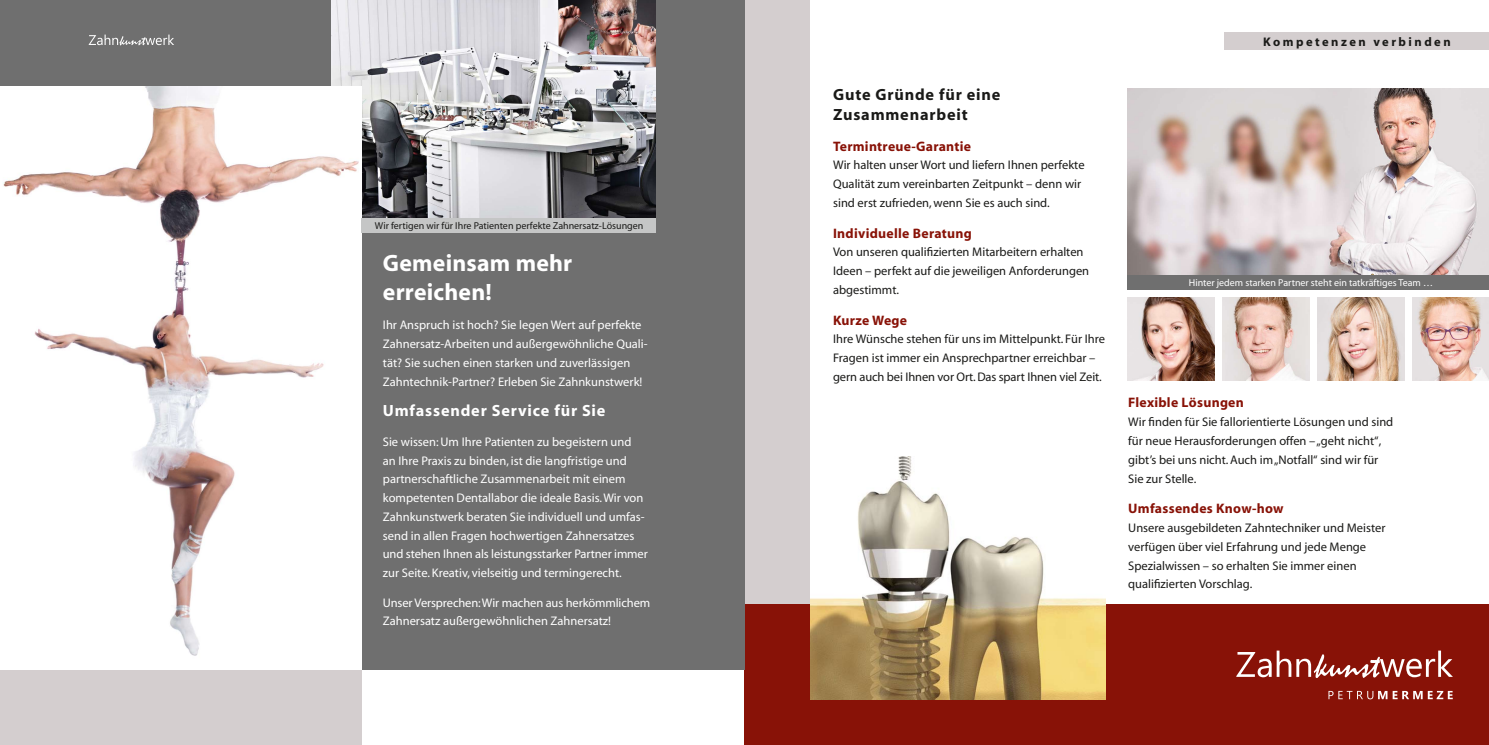
<style>
.page{position:relative;width:1489px;height:745px;background:#fff}
.page>*{position:absolute;margin:0;border:0;box-sizing:border-box;transform-origin:0 0}
.t1{font:700 23.75px/28.5px "Myriad";letter-spacing:.01em;color:#fff}
.t2{font:700 16.25px/20px "Myriad";letter-spacing:.05em;color:#1a1a18}
.t3{font:700 16.25px "Myriad";letter-spacing:.05em;color:#fff}
.t4{font:700 13.75px "Myriad";letter-spacing:.02em;color:#881207}
.t5{font:12.5px/18.8px "Myriad";color:#1a1a18}
.t6{font:12.5px/18.8px "Myriad";color:#fff}
.t7{font:700 12.5px "Myriad";letter-spacing:.2em;color:#1a1a18}
.t8{font:10px "Myriad";color:#1a1a18}
.t9{font:10px "Myriad";color:#fff}
</style>
<div class="page">
<div style="left:462px;top:0;width:347px;height:609px;background:#d4cecf"></div>
<div style="left:744px;top:604px;width:744px;height:140px;background:#881207"></div>
<div style="left:0;top:0;width:744px;height:669px;background:#6f6f6f"></div>
<div style="left:0;top:484px;width:361px;height:260px;background:#d4cecf"></div>
<svg style="left:1236px;top:650px;width:216px;height:27px"></svg>
<svg style="left:1328px;top:690px;width:124px;height:9px"></svg>
<img style="left:331px;top:0;width:325px;height:218px">
<img style="left:0;top:87px;width:361px;height:582px">
<svg style="left:89px;top:35px;width:85px;height:10px"></svg>
<img style="left:1127px;top:89px;width:361px;height:186px">
<img style="left:810px;top:456px;width:295px;height:243px">
<div style="left:361px;top:218px;width:295px;height:14px;background:#c5c6c6"></div>
<div style="left:1224px;top:32px;width:264px;height:18px;background:#d4cecf"></div>
<img style="left:1127px;top:297px;width:87px;height:83px">
<div style="left:1127px;top:275px;width:361px;height:15px;background:#6f6f6f"></div>
<img style="left:1222px;top:297px;width:87px;height:83px">
<img style="left:1317px;top:297px;width:87px;height:83px">
<img style="left:1412px;top:297px;width:76px;height:83px">
<p class="t8" style="left:375px;top:220px;width:270px">Wir fertigen wir für Ihre Patienten perfekte Zahnersatz-Lösungen</p>
<h1 class="t1" style="left:383px;top:250px;width:191px">Gemeinsam mehr erreichen!</h1>
<p class="t6" style="left:383px;top:316px;width:266px">Ihr Anspruch ist hoch? Sie legen Wert auf perfekte Zahnersatz-Arbeiten und außergewöhnliche Quali&shy;tät? Sie suchen einen starken und zuverlässigen Zahntechnik-Partner? Erleben Sie Zahnkunstwerk!</p>
<h2 class="t3" style="left:383px;top:402px;width:224px">Umfassender Service für Sie</h2>
<p class="t6" style="left:383px;top:432px;width:266px">Sie wissen: Um Ihre Patienten zu begeistern und<br>an Ihre Praxis zu binden, ist die langfristige und partnerschaftliche Zusammenarbeit mit einem kompetenten Dentallabor die ideale Basis. Wir von Zahnkunstwerk beraten Sie individuell und umfas&shy;send in allen Fragen hochwertigen Zahnersatzes und stehen Ihnen als leistungsstarker Partner immer zur Seite. Kreativ, vielseitig und termingerecht.</p>
<p class="t6" style="left:383px;top:593px;width:269px">Unser Versprechen: Wir machen aus herkömmlichem<br>Zahnersatz außergewöhnlichen Zahnersatz!</p>
<h2 class="t2" style="left:833px;top:85px;width:169px">Gute Gründe für eine<br>Zusammenarbeit</h2>
<p class="t4" style="left:833px;top:139px;width:139px">Termintreue-Garantie</p>
<p class="t5" style="left:833px;top:156px;width:253px">Wir halten unser Wort und liefern Ihnen perfekte<br>Qualität zum vereinbarten Zeitpunkt – denn wir sind erst zufrieden, wenn Sie es auch sind.</p>
<p class="t4" style="left:833px;top:226px;width:140px">Individuelle Beratung</p>
<p class="t5" style="left:833px;top:243px;width:257px">Von unseren qualifizierten Mitarbeitern erhalten<br>Ideen – perfekt auf die jeweiligen Anforderungen abgestimmt.</p>
<p class="t4" style="left:833px;top:313px;width:76px">Kurze Wege</p>
<p class="t5" style="left:833px;top:330px;width:273px">Ihre Wünsche stehen für uns im Mittelpunkt. Für Ihre<br>Fragen ist immer ein Ansprechpartner erreichbar – gern auch bei Ihnen vor Ort. Das spart Ihnen viel Zeit.</p>
<p class="t7" style="left:1262px;top:35px;width:189px">Kompetenzen verbinden</p>
<p class="t9" style="left:1188px;top:278px;width:246px">Hinter jedem starken Partner steht ein tatkräftiges Team …</p>
<p class="t4" style="left:1128px;top:395px;width:117px">Flexible Lösungen</p>
<p class="t5" style="left:1128px;top:413px;width:266px">Wir finden für Sie fallorientierte Lösungen und sind für neue Herausforderungen offen – „geht nicht“, gibt’s bei uns nicht. Auch im „Notfall“ sind wir für Sie zur Stelle.</p>
<p class="t4" style="left:1128px;top:501px;width:157px">Umfassendes Know-how</p>
<p class="t5" style="left:1128px;top:518px;width:259px">Unsere ausgebildeten Zahntechniker und Meister verfügen über viel Erfahrung und jede Menge Spezialwissen – so erhalten Sie immer einen qualifizierten Vorschlag.</p>
</div>
